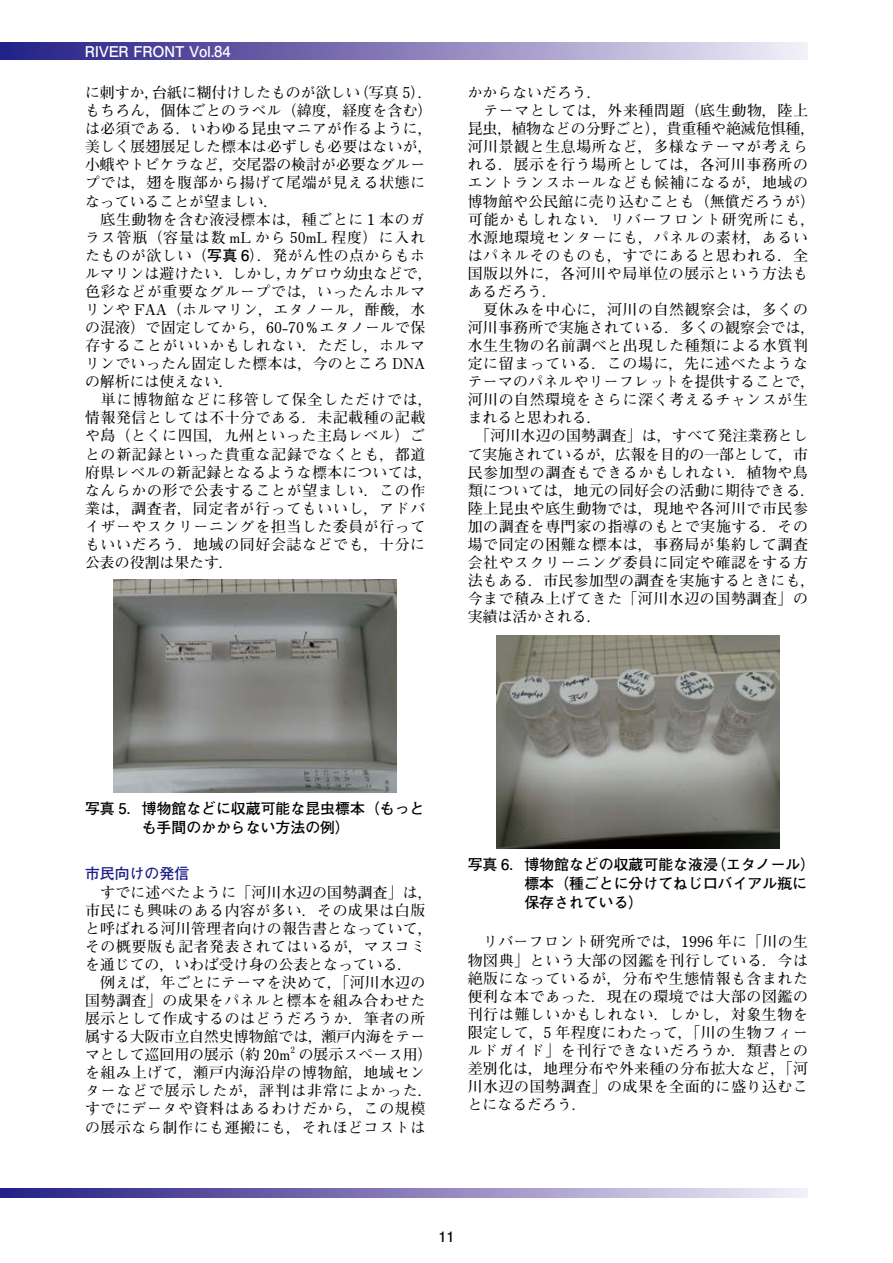
<style>
.page{position:relative;width:893px;height:1263px;background:#fff}
.page>*{position:absolute;margin:0;border:0;box-sizing:border-box;transform-origin:0 0}
.t1{font:700 14.85px/18px "Futo Min A101 Pr 6";letter-spacing:.04em;color:#000}
.t2{font:700 14.85px/18px "Futo Min A101 Pr 6";letter-spacing:.02em;color:#000}
.t3{font:700 14.85px/19.2px "Futo Go B101 Pr 6";color:#000}
.t4{font:700 14.85px "Futo Go B101 Pr 6";letter-spacing:-.02em;color:#fff}
.t5{font:700 14.85px "Futo Go B101 Pr 6";color:#1d2088}
.t6{font:700 14.4px "Futo Go B101 Pr 6";color:#000}
.t7{font:700 8.7px "Futo Min A101 Pr 6";color:#000}
.s1{font-family:"Futo Go B101 Pr 6"}
</style>
<div class="page">
<div style="left:0;top:43px;width:808px;height:17px;background:linear-gradient(to right,#221881,#f2eaf6)"></div>
<svg style="left:0;top:1188px;width:808px;height:9px;background:#8a81bb"></svg>
<img style="left:113px;top:579px;width:284px;height:213px">
<img style="left:496px;top:636px;width:283px;height:212px">
<p class="t4" style="left:85px;top:39px;width:147px">RIVER FRONT Vol.84</p>
<p class="t1" style="left:85px;top:83px;width:349px">に刺すか，台紙に糊付けしたものが欲しい（写真 5）．もちろん，個体ごとのラベル（緯度，経度を含む）は必須である．いわゆる昆虫マニアが作るように，美しく展翅展足した標本は必ずしも必要はないが，小蛾やトビケラなど，交尾器の検討が必要なグループでは，翅を腹部から揚げて尾端が見える状態になっていることが望ましい．<br>　底生動物を含む液浸標本は，種ごとに 1 本のガラス管瓶（容量は数 mL から 50mL 程度）に入れたものが欲しい（<span class="s1">写真 6</span>）．発がん性の点からもホルマリンは避けたい．しかし，カゲロウ幼虫などで，色彩などが重要なグループでは，いったんホルマリンや FAA（ホルマリン，エタノール，酢酸，水の混液）で固定してから，60-70％エタノールで保存することがいいかもしれない．ただし，ホルマリンでいったん固定した標本は，今のところ DNAの解析には使えない．<br>　単に博物館などに移管して保全しただけでは，情報発信としては不十分である．未記載種の記載や島（とくに四国，九州といった主島レベル）ごとの新記録といった貴重な記録でなくとも，都道府県レベルの新記録となるような標本については，なんらかの形で公表することが望ましい．この作業は，調査者，同定者が行ってもいいし，アドバイザーやスクリーニングを担当した委員が行ってもいいだろう．地域の同好会誌などでも，十分に公表の役割は果たす．</p>
<p class="t1" style="left:468px;top:83px;width:349px">かからないだろう．<br>　テーマとしては，外来種問題（底生動物，陸上昆虫，植物などの分野ごと），貴重種や絶滅危惧種，河川景観と生息場所など，多様なテーマが考えられる．展示を行う場所としては，各河川事務所のエントランスホールなども候補になるが，地域の博物館や公民館に売り込むことも（無償だろうが）可能かもしれない．リバーフロント研究所にも，水源地環境センターにも，パネルの素材，あるいはパネルそのものも，すでにあると思われる．全国版以外に，各河川や局単位の展示という方法もあるだろう．<br>　夏休みを中心に，河川の自然観察会は，多くの河川事務所で実施されている．多くの観察会では，水生生物の名前調べと出現した種類による水質判定に留まっている．この場に，先に述べたようなテーマのパネルやリーフレットを提供することで，河川の自然環境をさらに深く考えるチャンスが生まれると思われる．<br>　「河川水辺の国勢調査」は，すべて発注業務として実施されているが，広報を目的の一部として，市民参加型の調査もできるかもしれない．植物や鳥類については，地元の同好会の活動に期待できる．陸上昆虫や底生動物では，現地や各河川で市民参加の調査を専門家の指導のもとで実施する．その場で同定の困難な標本は，事務局が集約して調査会社やスクリーニング委員に同定や確認をする方法もある．市民参加型の調査を実施するときにも，今まで積み上げてきた「河川水辺の国勢調査」の実績は活かされる．</p>
<p class="t3" style="left:142px;top:798px;width:284px;text-indent:-57px">写真 5．博物館などに収蔵可能な昆虫標本（もっとも手間のかからない方法の例）</p>
<p class="t5" style="left:85px;top:862px;width:106px">市民向けの発信</p>
<p class="t2" style="left:85px;top:882px;width:349px">　すでに述べたように「河川水辺の国勢調査」は，市民にも興味のある内容が多い．その成果は白版と呼ばれる河川管理者向けの報告書となっていて，その概要版も記者発表されてはいるが，マスコミを通じての，いわば受け身の公表となっている．<br>　例えば，年ごとにテーマを決めて，「河川水辺の国勢調査」の成果をパネルと標本を組み合わせた展示として作成するのはどうだろうか．筆者の所属する大阪市立自然史博物館では，瀬戸内海をテーマとして巡回用の展示（約 20m</p>
<p class="t7" style="left:290px;top:1043px;width:6px">2</p>
<p class="t1" style="left:85px;top:1045px;width:349px;text-indent:214px">の展示スペース用）を組み上げて，瀬戸内海沿岸の博物館，地域センターなどで展示したが，評判は非常によかった．すでにデータや資料はあるわけだから，この規模の展示なら制作にも運搬にも，それほどコストは</p>
<p class="t3" style="left:524px;top:854px;width:292px;text-indent:-57px">写真 6．博物館などの収蔵可能な液浸（エタノール）標本（種ごとに分けてねじ口バイアル瓶に保存されている）</p>
<p class="t1" style="left:468px;top:932px;width:342px;text-align:justify">　リバーフロント研究所では，1996 年に「川の生物図典」という大部の図鑑を刊行している．今は絶版になっているが，分布や生態情報も含まれた便利な本であった．現在の環境では大部の図鑑の刊行は難しいかもしれない．しかし，対象生物を限定して，5 年程度にわたって，「川の生物フィールドガイド」を刊行できないだろうか．類書との差別化は，地理分布や外来種の分布拡大など，「河川水辺の国勢調査」の成果を全面的に盛り込むことになるだろう．</p>
<p class="t6" style="left:438px;top:1225px;width:17px">11</p>
</div>
